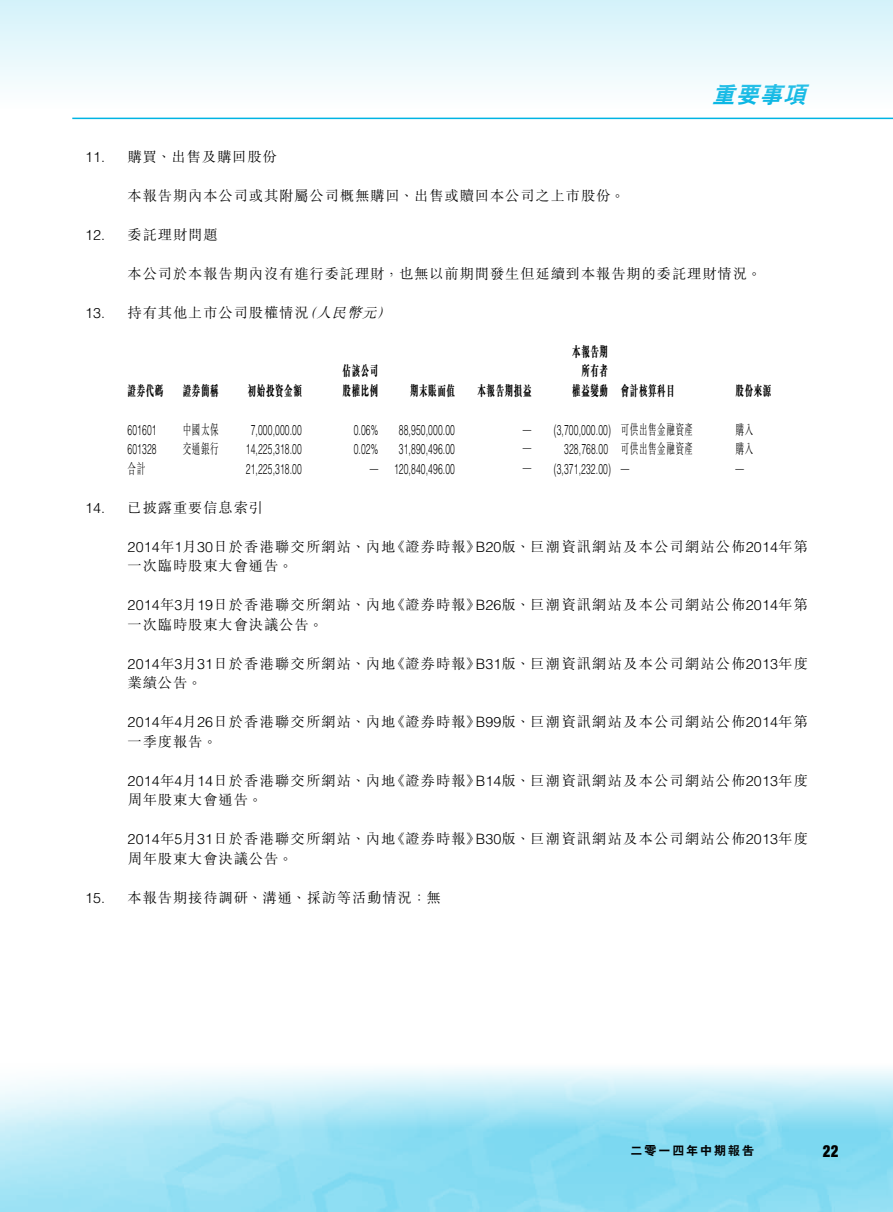
<style>
.page{position:relative;width:893px;height:1212px;background:#fff}
.page>*{position:absolute;margin:0;border:0;box-sizing:border-box;transform-origin:0 0}
.t1{font:italic 800 22.5px "C Hei 2 HK";color:#00b4e3}
.t2{font:900 condensed 16.5px "Helvetica Neue";color:#000;scale:.9 1}
._01_Body_Text{font:300 14.25px/19.5px "M Sung HK";letter-spacing:.085em;color:#000}
._01_Body_Text-2{font:300 14.25px/19.5px "M Sung HK";letter-spacing:.065em;color:#000}
._01_Body_Text-3{font:300 14.25px "Helvetica LT Std";letter-spacing:.015em;color:#000;scale:.6 1}
._01_Body_Text-4{font:800 14.25px "M Sung HK";letter-spacing:.065em;color:#000;scale:.6 1}
._01_Body_Text-5{font:300 14.25px "M Sung HK";letter-spacing:.065em;color:#000;scale:.6 1}
._01_Body_Text-6{font:300 14.25px "Helvetica LT Std";letter-spacing:.015em;color:#000}
._01_Body_Text-7{font:italic 300 14.25px "M Sung HK";color:#000}
.t3{font:800 12px "C Hei 2 HK";letter-spacing:.165em;color:#000}
.s1{font-family:"Helvetica LT Std"}
</style>
<div class="page">
<div style="left:0;top:0;width:893px;height:109px;background:linear-gradient(to bottom,#d3f2fa,#fefefe)"></div>
<hr style="left:72px;top:118px;width:821px;height:1px;background:#00b4e3">
<p class="_01_Body_Text-6" style="left:85px;top:148px;width:22px">11.</p>
<p class="_01_Body_Text-6" style="left:85px;top:226px;width:22px">12.</p>
<p class="_01_Body_Text-6" style="left:85px;top:304px;width:22px">13.</p>
<p class="_01_Body_Text-6" style="left:85px;top:499px;width:22px">14.</p>
<p class="_01_Body_Text-6" style="left:85px;top:889px;width:22px">15.</p>
<p class="_01_Body_Text-2" style="left:128px;top:146px;width:151px">購買、出售及購回股份</p>
<p class="_01_Body_Text-2" style="left:128px;top:185px;width:499px">本報告期內本公司或其附屬公司概無購回、出售或贖回本公司之上市股份。</p>
<p class="_01_Body_Text-2" style="left:128px;top:224px;width:92px">委託理財問題</p>
<p class="t1" style="left:712px;top:83px;width:101px">重要事項</p>
<p class="_01_Body_Text-2" style="left:128px;top:263px;width:635px">本公司於本報告期內沒有進行委託理財，也無以前期間發生但延續到本報告期的委託理財情況。</p>
<p class="_01_Body_Text-7" style="left:376px;top:302px;width:21px">(</p>
<p class="_01_Body_Text-7" style="left:316px;top:302px;width:66px">人民幣元</p>
<p class="_01_Body_Text-2" style="left:128px;top:302px;width:183px">持有其他上市公司股權情況</p>
<p class="_01_Body_Text-7" style="left:302px;top:302px;width:21px">（</p>
<p class="_01_Body_Text-4" style="left:343px;top:364px;width:61px">佔該公司</p>
<p class="_01_Body_Text-4" style="left:572px;top:344px;width:61px">本報告期</p>
<p class="_01_Body_Text-4" style="left:581px;top:364px;width:46px">所有者</p>
<p class="_01_Body_Text-4" style="left:128px;top:383px;width:61px">證券代碼</p>
<p class="_01_Body_Text-4" style="left:183px;top:383px;width:61px">證券簡稱</p>
<p class="_01_Body_Text-4" style="left:248px;top:383px;width:92px">初始投資金額</p>
<p class="_01_Body_Text-4" style="left:343px;top:383px;width:61px">股權比例</p>
<p class="_01_Body_Text-4" style="left:410px;top:383px;width:76px">期末賬面值</p>
<p class="_01_Body_Text-4" style="left:477px;top:383px;width:92px">本報告期損益</p>
<p class="_01_Body_Text-4" style="left:572px;top:383px;width:61px">權益變動</p>
<p class="_01_Body_Text-4" style="left:621px;top:383px;width:92px">會計核算科目</p>
<p class="_01_Body_Text-4" style="left:736px;top:383px;width:61px">股份來源</p>
<p class="_01_Body_Text-3" style="left:128px;top:421px;width:50px">601601</p>
<p class="_01_Body_Text-5" style="left:183px;top:419px;width:61px">中國太保</p>
<p class="_01_Body_Text-3" style="left:251px;top:421px;width:87px">7,000,000.00</p>
<p class="_01_Body_Text-3" style="left:354px;top:421px;width:43px">0.06%</p>
<p class="_01_Body_Text-3" style="left:399px;top:421px;width:95px">88,950,000.00</p>
<p class="_01_Body_Text-3" style="left:523px;top:420px;width:16px">—</p>
<p class="_01_Body_Text-3" style="left:554px;top:421px;width:97px">(3,700,000.00)</p>
<p class="_01_Body_Text-5" style="left:621px;top:419px;width:122px">可供出售金融資產</p>
<p class="_01_Body_Text-5" style="left:736px;top:419px;width:31px">購入</p>
<p class="_01_Body_Text-3" style="left:128px;top:440px;width:50px">601328</p>
<p class="_01_Body_Text-5" style="left:183px;top:439px;width:61px">交通銀行</p>
<p class="_01_Body_Text-3" style="left:246px;top:440px;width:95px">14,225,318.00</p>
<p class="_01_Body_Text-3" style="left:354px;top:440px;width:43px">0.02%</p>
<p class="_01_Body_Text-3" style="left:399px;top:440px;width:95px">31,890,496.00</p>
<p class="_01_Body_Text-5" style="left:523px;top:439px;width:16px">—</p>
<p class="_01_Body_Text-3" style="left:564px;top:440px;width:75px">328,768.00</p>
<p class="_01_Body_Text-5" style="left:621px;top:439px;width:122px">可供出售金融資產</p>
<p class="_01_Body_Text-5" style="left:736px;top:439px;width:31px">購入</p>
<p class="_01_Body_Text-5" style="left:128px;top:458px;width:31px">合計</p>
<p class="_01_Body_Text-2" style="left:128px;top:497px;width:137px">已披露重要信息索引</p>
<p class="_01_Body_Text-3" style="left:246px;top:460px;width:95px">21,225,318.00</p>
<p class="_01_Body_Text-3" style="left:370px;top:459px;width:16px">—</p>
<p class="_01_Body_Text-3" style="left:394px;top:460px;width:103px">120,840,496.00</p>
<p class="_01_Body_Text-5" style="left:523px;top:458px;width:16px">—</p>
<p class="_01_Body_Text-3" style="left:554px;top:460px;width:97px">)3,371,232.00(</p>
<p class="_01_Body_Text-3" style="left:621px;top:459px;width:16px">—</p>
<p class="_01_Body_Text-3" style="left:736px;top:459px;width:16px">—</p>
<p class="_01_Body_Text-2" style="left:391px;top:536px;width:91px">《證券時報》</p>
<p class="_01_Body_Text" style="left:476px;top:536px;width:334px"><span class="s1">B20</span>版、巨潮資訊網站及本公司網站公佈<span class="s1">2014</span>年第</p>
<p class="_01_Body_Text" style="left:128px;top:536px;width:269px"><span class="s1">2014</span>年月<span class="s1">1 30</span>日於香港聯交所網站、內地一次臨時股東大會通告。</p>
<p class="_01_Body_Text-2" style="left:391px;top:594px;width:91px">《證券時報》</p>
<p class="_01_Body_Text" style="left:476px;top:594px;width:334px"><span class="s1">B26</span>版、巨潮資訊網站及本公司網站公佈<span class="s1">2014</span>年第</p>
<p class="_01_Body_Text-2" style="left:128px;top:594px;width:269px"><span class="s1">2014</span>年月<span class="s1">3 19</span>日於香港聯交所網站、內地一次臨時股東大會決議公告。</p>
<p class="_01_Body_Text-2" style="left:391px;top:653px;width:91px">《證券時報》</p>
<p class="_01_Body_Text" style="left:476px;top:653px;width:334px"><span class="s1">B31</span>版、巨潮資訊網站及本公司網站公佈<span class="s1">2013</span>年度</p>
<p class="_01_Body_Text" style="left:128px;top:653px;width:269px"><span class="s1">2014</span>年月<span class="s1">3 31</span>日於香港聯交所網站、內地業績公告。</p>
<p class="_01_Body_Text-2" style="left:391px;top:711px;width:91px">《證券時報》</p>
<p class="_01_Body_Text" style="left:476px;top:711px;width:334px"><span class="s1">B99</span>版、巨潮資訊網站及本公司網站公佈<span class="s1">2014</span>年第</p>
<p class="_01_Body_Text" style="left:128px;top:711px;width:269px"><span class="s1">2014</span>年月<span class="s1">4 26</span>日於香港聯交所網站、內地一季度報告。</p>
<p class="_01_Body_Text-2" style="left:391px;top:770px;width:91px">《證券時報》</p>
<p class="_01_Body_Text" style="left:476px;top:770px;width:334px"><span class="s1">B14</span>版、巨潮資訊網站及本公司網站公佈<span class="s1">2013</span>年度</p>
<p class="_01_Body_Text" style="left:128px;top:770px;width:269px"><span class="s1">2014</span>年月<span class="s1">4 14</span>日於香港聯交所網站、內地周年股東大會通告。</p>
<p class="_01_Body_Text-2" style="left:391px;top:828px;width:91px">《證券時報》</p>
<p class="_01_Body_Text" style="left:476px;top:828px;width:334px"><span class="s1">B30</span>版、巨潮資訊網站及本公司網站公佈<span class="s1">2013</span>年度</p>
<p class="_01_Body_Text" style="left:128px;top:828px;width:269px"><span class="s1">2014</span>年月<span class="s1">5 31</span>日於香港聯交所網站、內地周年股東大會決議公告。</p>
<p class="_01_Body_Text-2" style="left:128px;top:887px;width:315px">本報告期接待調研、溝通、採訪等活動情況：無</p>
<p class="t3" style="left:630px;top:1144px;width:125px">二零一四年中期報告</p>
<p class="t2" style="left:823px;top:1141px;width:19px">22</p>
</div>
